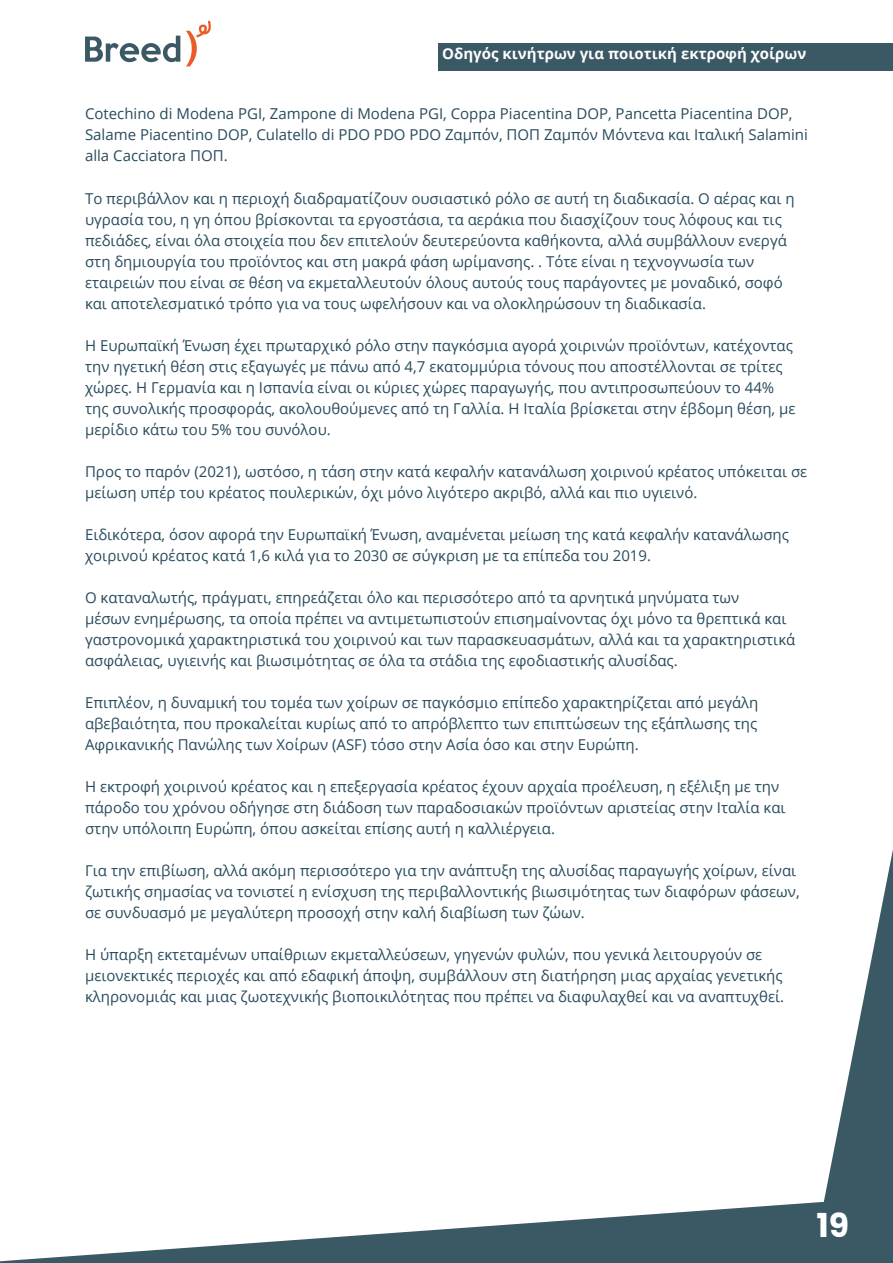
<style>
.page{position:relative;width:893px;height:1263px;background:#fff}
.page>*{position:absolute;margin:0;border:0;box-sizing:border-box;transform-origin:0 0}
.t1{font:700 33px "Poppins";color:#fff}
.t2{font:15px/21px "Open Sans";color:#284b5d}
.t3{font:700 15px "Open Sans";color:#fff}
</style>
<div class="page">
<svg style="left:0;top:1202px;width:824px;height:61px;fill:#3b5865"></svg>
<svg style="left:824px;top:849px;width:69px;height:414px"></svg>
<svg style="left:85px;top:36px;width:95px;height:26px"></svg>
<svg style="left:186px;top:20px;width:25px;height:46px"></svg>
<div style="left:438px;top:44px;width:455px;height:27px;background:#3b5865"></div>
<p class="t3" style="left:442px;top:42px;width:366px">Οδηγός κινήτρων για ποιοτική εκτροφή χοίρων</p>
<p class="t2" style="left:85px;top:103px;width:724px">Cotechino di Modena PGI, Zampone di Modena PGI, Coppa Piacentina DOP, Pancetta Piacentina DOP,<br>Salame Piacentino DOP, Culatello di PDO PDO PDO Ζαμπόν, ΠΟΠ Ζαμπόν Μόντενα και Ιταλική Salamini alla Cacciatora ΠΟΠ.</p>
<p class="t2" style="left:85px;top:187px;width:711px">Το περιβάλλον και η περιοχή διαδραματίζουν ουσιαστικό ρόλο σε αυτή τη διαδικασία. Ο αέρας και η υγρασία του, η γη όπου βρίσκονται τα εργοστάσια, τα αεράκια που διασχίζουν τους λόφους και τις πεδιάδες, είναι όλα στοιχεία που δεν επιτελούν δευτερεύοντα καθήκοντα, αλλά συμβάλλουν ενεργά στη δημιουργία του προϊόντος και στη μακρά φάση ωρίμανσης. . Τότε είναι η τεχνογνωσία των εταιρειών που είναι σε θέση να εκμεταλλευτούν όλους αυτούς τους παράγοντες με μοναδικό, σοφό και αποτελεσματικό τρόπο για να τους ωφελήσουν και να ολοκληρώσουν τη διαδικασία.</p>
<p class="t2" style="left:85px;top:334px;width:712px">Η Ευρωπαϊκή Ένωση έχει πρωταρχικό ρόλο στην παγκόσμια αγορά χοιρινών προϊόντων, κατέχοντας την ηγετική θέση στις εξαγωγές με πάνω από 4,7 εκατομμύρια τόνους που αποστέλλονται σε τρίτες χώρες. Η Γερμανία και η Ισπανία είναι οι κύριες χώρες παραγωγής, που αντιπροσωπεύουν το 44% της συνολικής προσφοράς, ακολουθούμενες από τη Γαλλία. Η Ιταλία βρίσκεται στην έβδομη θέση, με μερίδιο κάτω του 5% του συνόλου.</p>
<p class="t2" style="left:85px;top:460px;width:724px">Προς το παρόν (2021), ωστόσο, η τάση στην κατά κεφαλήν κατανάλωση χοιρινού κρέατος υπόκειται σε μείωση υπέρ του κρέατος πουλερικών, όχι μόνο λιγότερο ακριβό, αλλά και πιο υγιεινό.</p>
<p class="t2" style="left:85px;top:523px;width:705px">Ειδικότερα, όσον αφορά την Ευρωπαϊκή Ένωση, αναμένεται μείωση της κατά κεφαλήν κατανάλωσης χοιρινού κρέατος κατά 1,6 κιλά για το 2030 σε σύγκριση με τα επίπεδα του 2019.</p>
<p class="t2" style="left:85px;top:586px;width:712px">Ο καταναλωτής, πράγματι, επηρεάζεται όλο και περισσότερο από τα αρνητικά μηνύματα των<br>μέσων ενημέρωσης, τα οποία πρέπει να αντιμετωπιστούν επισημαίνοντας όχι μόνο τα θρεπτικά και γαστρονομικά χαρακτηριστικά του χοιρινού και των παρασκευασμάτων, αλλά και τα χαρακτηριστικά ασφάλειας, υγιεινής και βιωσιμότητας σε όλα τα στάδια της εφοδιαστικής αλυσίδας.</p>
<p class="t2" style="left:85px;top:691px;width:675px;text-align:justify">Επιπλέον, η δυναμική του τομέα των χοίρων σε παγκόσμιο επίπεδο χαρακτηρίζεται από μεγάλη αβεβαιότητα, που προκαλείται κυρίως από το απρόβλεπτο των επιπτώσεων της εξάπλωσης της Αφρικανικής Πανώλης των Χοίρων (ASF) τόσο στην Ασία όσο και στην Ευρώπη.</p>
<p class="t2" style="left:85px;top:775px;width:702px">Η εκτροφή χοιρινού κρέατος και η επεξεργασία κρέατος έχουν αρχαία προέλευση, η εξέλιξη με την πάροδο του χρόνου οδήγησε στη διάδοση των παραδοσιακών προϊόντων αριστείας στην Ιταλία και στην υπόλοιπη Ευρώπη, όπου ασκείται επίσης αυτή η καλλιέργεια.</p>
<p class="t2" style="left:85px;top:859px;width:716px">Για την επιβίωση, αλλά ακόμη περισσότερο για την ανάπτυξη της αλυσίδας παραγωγής χοίρων, είναι ζωτικής σημασίας να τονιστεί η ενίσχυση της περιβαλλοντικής βιωσιμότητας των διαφόρων φάσεων, σε συνδυασμό με μεγαλύτερη προσοχή στην καλή διαβίωση των ζώων.</p>
<p class="t2" style="left:85px;top:943px;width:701px">Η ύπαρξη εκτεταμένων υπαίθριων εκμεταλλεύσεων, γηγενών φυλών, που γενικά λειτουργούν σε μειονεκτικές περιοχές και από εδαφική άποψη, συμβάλλουν στη διατήρηση μιας αρχαίας γενετικής κληρονομιάς και μιας ζωοτεχνικής βιοποικιλότητας που πρέπει να διαφυλαχθεί και να αναπτυχθεί.</p>
<h1 class="t1" style="left:816px;top:1206px;width:34px">19</h1>
</div>
